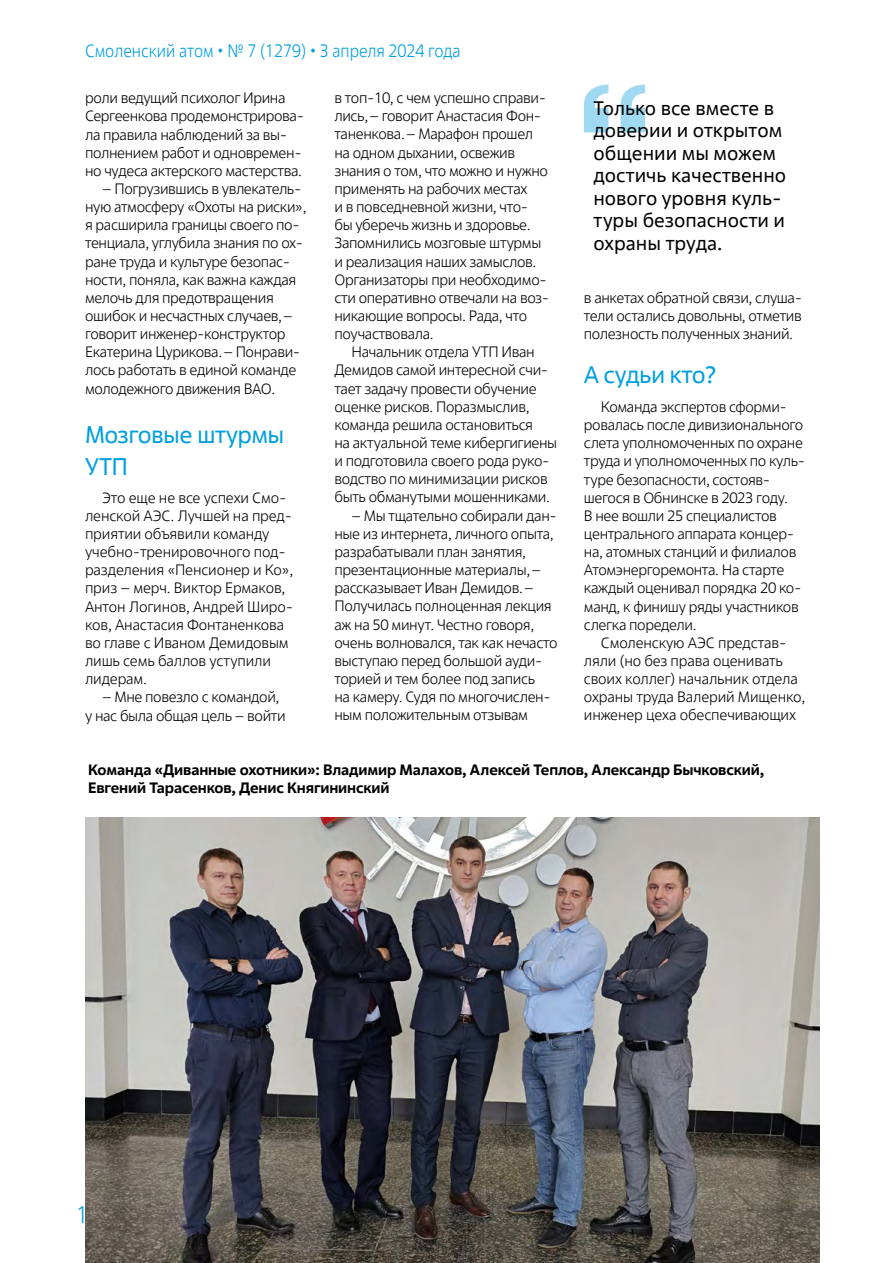
<style>
.page{position:relative;width:893px;height:1263px;background:#fff}
.page>*{position:absolute;margin:0;border:0;box-sizing:border-box;transform-origin:0 0}
.t1{font:24px/31.5px "Rosatom";letter-spacing:-.025em;color:#009fdf}
.t2{font:300 24px "Rosatom";color:#009fdf;scale:.9 1}
.t3{font:19.5px/22.5px "Rosatom";color:#000}
.t4{font:300 18px "Rosatom";color:#009fdf;scale:.9 1}
.t5{font:300 15px/18.1px "Rosatom";letter-spacing:-.025em;color:#000}
.t6{font:700 15px/18px "Rosatom";letter-spacing:-.01em;color:#000}
</style>
<div class="page">
<img style="left:85px;top:817px;width:734px;height:446px">
<svg style="left:584px;top:85px;width:61px;height:47px"></svg>
<p class="t4" style="left:85px;top:39px;width:419px">Смоленский атом • № 7 (1279) • 3 апреля 2024 года</p>
<p class="t5" style="left:85px;top:89px;width:221px">роли ведущий психолог Ирина<br>Сергеенкова продемонстрирова&shy;ла правила наблюдений за вы&shy;полнением работ и одновремен&shy;но чудеса актерского мастерства.</p>
<p class="t5" style="left:85px;top:180px;width:223px;text-indent:17px">– Погрузившись в увлекатель&shy;ную атмосферу «Охоты на риски», я расширила границы своего по&shy;тенциала, углубила знания по ох&shy;ране труда и культуре безопас&shy;ности, поняла, как важна каждая мелочь для предотвращения ошибок и несчастных случаев,– говорит инженер-конструктор<br>Екатерина Цурикова.– Понрави&shy;лось работать в единой команде молодежного движения ВАО.</p>
<h1 class="t1" style="left:85px;top:419px;width:201px">Мозговые штурмы<br>УТП</h1>
<p class="t5" style="left:85px;top:489px;width:210px;text-indent:17px">Это еще не все успехи Смо&shy;ленской АЭС. Лучшей на пред&shy;приятии объявили команду учебно-тренировочного под&shy;разделения «Пенсионер и Ко», приз – мерч. Виктор Ермаков,<br>Антон Логинов, Андрей Широ&shy;ков, Анастасия Фонтаненкова во главе с Иваном Демидовым лишь семь баллов уступили лидерам.</p>
<p class="t5" style="left:85px;top:688px;width:202px;text-indent:17px">– Мне повезло с командой, у нас была общая цель – войти</p>
<p class="t5" style="left:334px;top:89px;width:216px">в топ‑ 10, с чем успешно справи&shy;лись,– говорит Анастасия Фон&shy;таненкова.– Марафон прошел на одном дыхании, освежив знания о том, что можно и нужно применять на рабочих местах<br>и в повседневной жизни, что&shy;бы уберечь жизнь и здоровье.<br>Запомнились мозговые штурмы и реализация наших замыслов.<br>Организаторы при необходимо&shy;сти оперативно отвечали на воз&shy;никающие вопросы. Рада, что поучаствовала.</p>
<p class="t5" style="left:334px;top:343px;width:224px;text-indent:17px">Начальник отдела УТП Иван<br>Демидов самой интересной счи&shy;тает задачу провести обучение оценке рисков. Поразмыслив, команда решила остановиться<br>на актуальной теме кибергигиены и подготовила своего рода руко&shy;водство по минимизации рисков быть обманутыми мошенниками.</p>
<p class="t5" style="left:334px;top:506px;width:225px;text-indent:17px">– Мы тщательно собирали дан&shy;ные из интернета, личного опыта, разрабатывали план занятия, презентационные материалы,– рассказывает Иван Демидов.–<br>Получилась полноценная лекция аж на 50 минут. Честно говоря, очень волновался, так как нечасто выступаю перед большой ауди&shy;торией и тем более под запись<br>на камеру. Судя по многочислен&shy;ным положительным отзывам</p>
<h2 class="t3" style="left:593px;top:97px;width:194px">Только все вместе в доверии и открытом общении мы можем достичь качественно нового уровня куль&shy;туры безопасности и охраны труда.</h2>
<p class="t5" style="left:584px;top:289px;width:220px;text-align:justify">в анкетах обратной связи, слуша&shy;тели остались довольны, отметив полезность полученных знаний.</p>
<h1 class="t1" style="left:584px;top:358px;width:134px">А судьи кто?</h1>
<p class="t5" style="left:584px;top:398px;width:223px;text-indent:17px">Команда экспертов сформи&shy;ровалась после дивизионального слета уполномоченных по охране труда и уполномоченных по куль&shy;туре безопасности, состояв&shy;шегося в Обнинске в 2023 году.<br>В нее вошли 25 специалистов центрального аппарата концер&shy;на, атомных станций и филиалов<br>Атомэнергоремонта. На старте каждый оценивал порядка 20 ко&shy;манд, к финишу ряды участников слегка поредели.</p>
<p class="t5" style="left:584px;top:634px;width:223px;text-indent:17px">Смоленскую АЭС представ&shy;ляли (но без права оценивать своих коллег) начальник отдела охраны труда Валерий Мищенко, инженер цеха обеспечивающих</p>
<p class="t6" style="left:88px;top:761px;width:678px">Команда «Диванные охотники»: Владимир Малахов, Алексей Теплов, Александр Бычковский,<br>Евгений Тарасенков, Денис Княгининский</p>
<h1 class="t2" style="left:76px;top:1199px;width:28px">12</h1>
</div>
